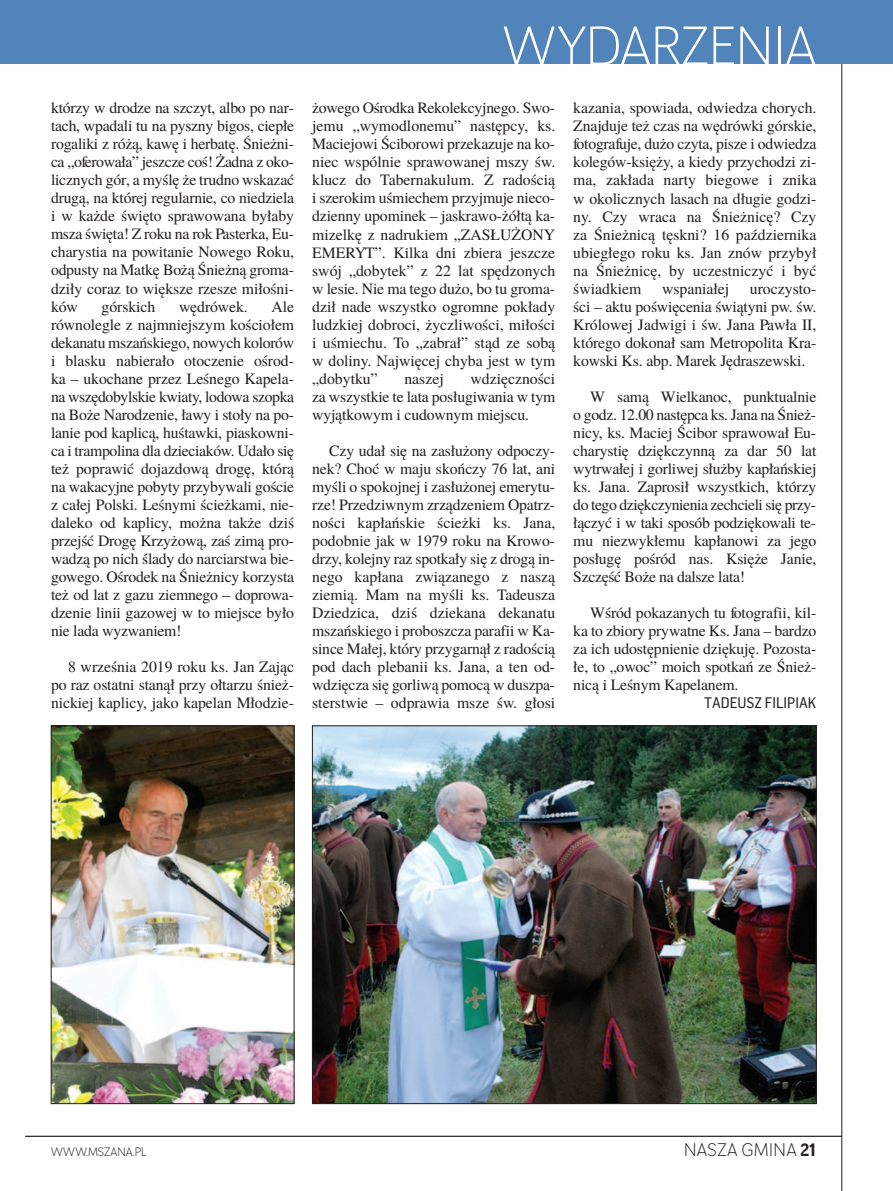
<style>
.page{position:relative;width:893px;height:1191px;background:#fff}
.page>*{position:absolute;margin:0;border:0;box-sizing:border-box;transform-origin:0 0}
.t1{font:54px "Negotiate Lt";color:#fff}
.t2{font:18px "Negotiate Lt";letter-spacing:.025em;color:#231f20}
.t3{font:15.75px/18px "Te X Gyre Termes";letter-spacing:-.01em;color:#231f20;text-align:justify}
.t4{font:15px "Flama Semicondensed Basic";color:#231f20}
.t5{font:12px "Negotiate Lt";color:#231f20}
.s1{font-family:"Negotiate Rg";font-weight:700}
</style>
<div class="page">
<hr style="left:25px;top:1135px;width:817px;height:1px;background:#231f20">
<hr style="left:841px;top:0;width:1px;height:1191px;background:#231f20">
<div style="left:0;top:0;width:893px;height:64px;background:#5184bb"></div>
<img style="left:53px;top:727px;width:239px;height:374px">
<div style="left:51px;top:725px;width:243px;height:378px;border:1px solid #231f20"></div>
<img style="left:314px;top:727px;width:500px;height:374px">
<p class="t3" style="left:51px;top:101px;width:245px">któ rzy w dro dze na szczyt, al bo po nar - tach, wpa da li tu na pysz ny bi gos, cie płe ro ga li ki z ró żą, ka wę i her ba tę. Śnież ni - ca „ofe ro wa ła” jesz cze coś! Żad na z oko - licz nych gór, a my ślę że trud no wska zać dru gą, na któ rej re gu lar nie, co nie dzie la i w każ de świę to spra wo wa na by ła by msza świę ta! Z ro ku na rok Pa ster ka, Eu - cha ry stia na po wi ta nie No we go Ro ku, od pu sty na Mat kę Bo żą Śnież ną gro ma - dzi ły co raz to więk sze rze sze mi ło śni - ków</p>
<p class="t3" style="left:51px;top:299px;width:245px;text-indent:221px">Ale rów no le gle z naj mniej szym ko ścio łem de ka na tu mszań skie go, no wych ko lo rów i bla sku na bie ra ło oto cze nie ośrod - ka – uko cha ne przez Le śne go Ka pe la - na wszę do byl skie kwia ty, lo do wa szop ka na Bo że Na ro dze nie, ła wy i sto ły na po - la nie pod ka pli cą, huś taw ki, pia skow ni - ca i tram po li na dla dzie cia ków. Uda ło się też po pra wić do jaz do wą dro gę, któ rą na wa ka cyj ne po by ty przy by wa li go ście z ca łej Pol ski. Le śny mi ścież ka mi, nie - da le ko od ka pli cy, moż na tak że dziś przejść Dro gę Krzy żo wą, zaś zi mą pro - wa dzą po nich śla dy do nar ciar stwa bie - go we go. Ośro dek na Śnież ni cy ko rzy sta też od lat z ga zu ziem ne go – do pro wa - dze nie li nii ga zo wej w to miej sce by ło nie la da wy zwa niem!</p>
<p class="t3" style="left:51px;top:659px;width:245px;text-indent:17px">8 wrze śnia 2019 ro ku ks. Jan Za jąc po raz ostat ni sta nął przy oł ta rzu śnież - nic kiej ka pli cy, ja ko ka pe lan Mło dzie -</p>
<p class="t3" style="left:102px;top:299px;width:55px">gór skich</p>
<p class="t3" style="left:179px;top:299px;width:70px">wę dró wek.</p>
<h1 class="t1" style="left:503px;top:25px;width:315px">WYDARZENIA</h1>
<p class="t3" style="left:312px;top:101px;width:245px">żo we go Ośrod ka Re ko lek cyj ne go. Swo - je mu „wy mo dlo ne mu” na stęp cy, ks.<br>Ma cie jo wi Ści bo ro wi prze ka zu je na ko - niec wspól nie spra wo wa nej mszy św. klucz do Ta ber na ku lum. Z ra do ścią i sze ro kim uśmie chem przyj mu je nie co - dzien ny upo mi nek – ja skra wo -żół tą ka - mi zel kę z na dru kiem „ZASŁUŻONY EMERYT”. Kil ka dni zbie ra jesz cze swój „do by tek” z 22 lat spę dzo nych w le sie. Nie ma te go du żo, bo tu gro ma - dził na de wszyst ko ogrom ne po kła dy ludz kiej do bro ci, życz li wo ści, mi ło ści i uśmie chu. To „za brał” stąd ze so bą w do li ny. Naj wię cej chy ba jest w tym „do byt ku”</p>
<p class="t3" style="left:312px;top:371px;width:245px;text-indent:158px">wdzięcz no ści za wszyst kie te la ta po słu gi wa nia w tym wy jąt ko wym i cu dow nym miej scu.</p>
<p class="t3" style="left:312px;top:443px;width:245px;text-indent:17px">Czy udał się na za słu żo ny od po czy - nek? Choć w ma ju skoń czy 76 lat, ani my śli o spo koj nej i za słu żo nej eme ry tu - rze! Prze dziw nym zrzą dze niem Opatrz - no ści ka płań skie ścież ki ks. Ja na, po dob nie jak w 1979 ro ku na Kro wo - drzy, ko lej ny raz spo tka ły się z dro gą in - ne go ka pła na zwią za ne go z na szą zie mią. Mam na my śli ks. Ta de usza Dzie dzi ca, dziś dzie ka na de ka na tu mszań skie go i pro bosz cza pa ra fii w Ka - sin ce Ma łej, któ ry przy gar nął z ra do ścią pod dach ple ba nii ks. Ja na, a ten od - wdzię cza się gor li wą po mo cą w dusz pa - ster stwie – od pra wia msze św. gło si</p>
<p class="t3" style="left:404px;top:371px;width:41px">na szej</p>
<p class="t3" style="left:573px;top:101px;width:245px">ka za nia, spo wia da, od wie dza cho rych.<br>Znaj du je też czas na wę drów ki gór skie, fo to gra fu je, du żo czy ta, pi sze i od wie dza ko le gów -księ ży, a kie dy przy cho dzi zi - ma, za kła da nar ty bie go we i zni ka w oko licz nych la sach na dłu gie go dzi - ny. Czy wra ca na Śnież ni cę? Czy za Śnież ni cą tę sk ni? 16 paź dzier ni ka ubie głe go ro ku ks. Jan znów przy był na Śnież ni cę, by uczest ni czyć i być świad kiem</p>
<p class="t3" style="left:662px;top:281px;width:69px">wspa nia łej</p>
<p class="t3" style="left:573px;top:281px;width:245px;text-indent:176px">uro czy sto - ści – ak tu po świę ce nia świą ty ni pw. św.<br>Kró lo wej Ja dwi gi i św. Ja na Paw ła II, któ re go do ko nał sam Me tro po li ta Kra - kow ski Ks. abp. Ma rek Ję dra szew ski.</p>
<p class="t3" style="left:573px;top:389px;width:245px;text-indent:17px">W sa mą Wiel ka noc, punk tu al nie o godz. 12.00 na stęp ca ks. Ja na na Śnież - ni cy, ks. Ma ciej Ści bor spra wo wał Eu - cha ry stię dzięk czyn ną za dar 50 lat wy trwa łej i gor li wej służ by ka płań skiej ks. Ja na. Za pro sił wszyst kich, któ rzy do te go dzięk czy nie nia ze chcie li się przy - łą czyć i w ta ki spo sób po dzię ko wa li te - mu nie zwy kłe mu ka pła no wi za je go po słu gę po śród nas. Księ że Ja nie, Szczęść Bo że na dal sze la ta!</p>
<p class="t3" style="left:573px;top:605px;width:245px;text-indent:17px">Wśród po ka za nych tu fo to gra fii, kil - ka to zbio ry pry wat ne Ks. Ja na – bar dzo za ich udo stęp nie nie dzię ku ję. Po zo sta - łe, to „owoc” mo ich spo tkań ze Śnież - ni cą i Le śnym Ka pe la nem.</p>
<p class="t4" style="left:704px;top:697px;width:114px">TA DE USZ FI LI PIAK</p>
<p class="t5" style="left:51px;top:1146px;width:97px">WWW.MSZANA.PL</p>
<p class="t2" style="left:684px;top:1142px;width:133px">NASZA GMINA <span class="s1">21</span></p>
</div>
